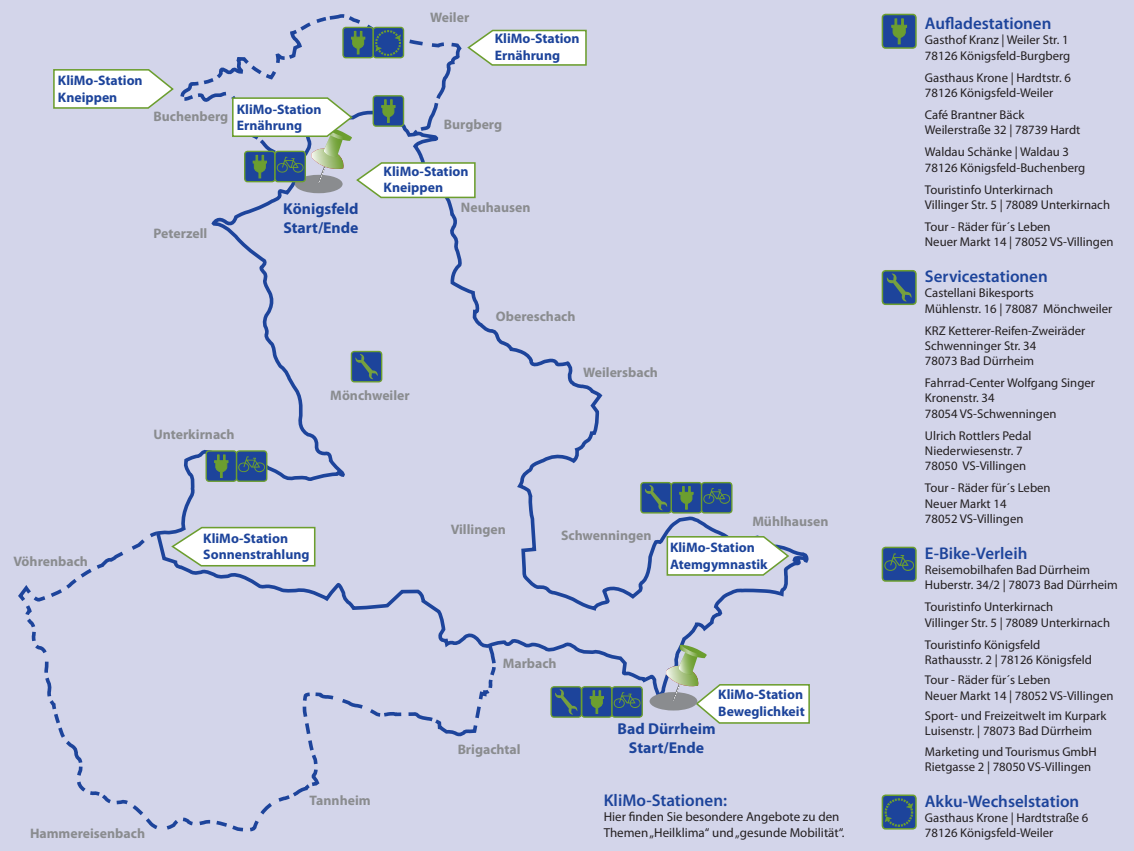
<style>
.page{position:relative;width:1134px;height:851px;background:#fff}
.page>*{position:absolute;margin:0;border:0;box-sizing:border-box;transform-origin:0 0}
.t1{font:600 17px "Myriad Pro";color:#1d449b}
.t2{font:600 16.95px "Myriad Pro";color:#1d449b}
.t3{font:700 15.75px/18.9px "Myriad Pro";color:#1d449b;text-align:center}
.t4{font:700 13.8px "Myriad Pro";color:#8a8c8f}
.t5{font:700 13.8px/16.6px "Myriad Pro";color:#1d449b}
.t6{font:13px/15.6px "Myriad Pro";color:#231f20}
.t7{font:12.7px/15.2px "Myriad Pro";color:#231f20}
</style>
<div class="page">
<div style="left:0;top:0;width:1134px;height:850px;background:#d3d5ea"></div>
<svg style="left:180px;top:14px;width:282px;height:88px"></svg>
<svg style="left:181px;top:199px;width:481px;height:495px"></svg>
<svg style="left:18px;top:529px;width:480px;height:303px"></svg>
<div style="left:236px;top:451px;width:31px;height:30px;background:#1d449b;border-radius:3px"></div>
<svg style="left:238px;top:456px;width:27px;height:17px"></svg>
<div style="left:236px;top:450px;width:31px;height:32px;border:1px solid #6c9e2f;border-radius:3px"></div>
<div style="left:206px;top:451px;width:30px;height:30px;background:#1d449b;border-radius:3px"></div>
<svg style="left:214px;top:454px;width:14px;height:23px"></svg>
<div style="left:205px;top:450px;width:32px;height:32px;border:1px solid #6c9e2f;border-radius:3px"></div>
<div style="left:582px;top:686px;width:30px;height:31px;background:#1d449b;border-radius:3px"></div>
<svg style="left:590px;top:690px;width:14px;height:23px"></svg>
<div style="left:581px;top:686px;width:32px;height:31px;border:1px solid #6c9e2f;border-radius:3px"></div>
<div style="left:612px;top:686px;width:30px;height:31px;background:#1d449b;border-radius:3px"></div>
<svg style="left:614px;top:692px;width:27px;height:16px"></svg>
<div style="left:611px;top:686px;width:32px;height:31px;border:1px solid #6c9e2f;border-radius:3px"></div>
<div style="left:551px;top:686px;width:30px;height:31px;background:#1d449b;border-radius:3px"></div>
<svg style="left:555px;top:689px;width:23px;height:25px"></svg>
<div style="left:550px;top:686px;width:32px;height:31px;border:1px solid #6c9e2f;border-radius:3px"></div>
<div style="left:671px;top:482px;width:30px;height:31px;background:#1d449b;border-radius:3px"></div>
<svg style="left:680px;top:486px;width:13px;height:23px"></svg>
<div style="left:671px;top:482px;width:31px;height:31px;border:1px solid #6c9e2f;border-radius:3px"></div>
<div style="left:702px;top:482px;width:30px;height:31px;background:#1d449b;border-radius:3px"></div>
<svg style="left:703px;top:488px;width:27px;height:16px"></svg>
<div style="left:701px;top:482px;width:31px;height:31px;border:1px solid #6c9e2f;border-radius:3px"></div>
<div style="left:641px;top:482px;width:30px;height:31px;background:#1d449b;border-radius:3px"></div>
<svg style="left:645px;top:485px;width:22px;height:25px"></svg>
<div style="left:640px;top:482px;width:32px;height:31px;border:1px solid #6c9e2f;border-radius:3px"></div>
<div style="left:351px;top:351px;width:31px;height:31px;background:#1d449b;border-radius:3px"></div>
<svg style="left:355px;top:354px;width:23px;height:25px"></svg>
<div style="left:351px;top:351px;width:31px;height:31px;border:1px solid #6c9e2f;border-radius:3px"></div>
<div style="left:373px;top:95px;width:31px;height:32px;border:1px solid #6c9e2f;border-radius:3px"></div>
<div style="left:343px;top:27px;width:30px;height:31px;background:#1d449b;border-radius:3px"></div>
<svg style="left:351px;top:31px;width:14px;height:23px"></svg>
<div style="left:342px;top:27px;width:32px;height:31px;border:1px solid #6c9e2f;border-radius:3px"></div>
<div style="left:373px;top:27px;width:31px;height:31px;border:1px solid #6c9e2f;border-radius:3px"></div>
<svg style="left:374px;top:29px;width:57px;height:28px"></svg>
<svg style="left:467px;top:29px;width:120px;height:37px;background:#eaefe7"></svg>
<svg style="left:170px;top:526px;width:146px;height:41px;background:#e8ede8"></svg>
<svg style="left:666px;top:535px;width:124px;height:41px;background:#e7ede7"></svg>
<svg style="left:53px;top:69px;width:121px;height:40px;background:#ecf1e9"></svg>
<svg style="left:231px;top:96px;width:245px;height:103px"></svg>
<div style="left:649px;top:692px;width:48px;height:18px;background:#8a8c8f;border-radius:50%"></div>
<svg style="left:666px;top:644px;width:144px;height:80px"></svg>
<div style="left:882px;top:14px;width:34px;height:34px;background:#1d449b;border-radius:3px"></div>
<svg style="left:892px;top:19px;width:15px;height:25px"></svg>
<div style="left:882px;top:14px;width:35px;height:35px;border:2px solid #6c9e2f;border-radius:3px"></div>
<div style="left:882px;top:547px;width:34px;height:34px;background:#1d449b;border-radius:3px"></div>
<svg style="left:885px;top:553px;width:29px;height:18px"></svg>
<div style="left:882px;top:546px;width:35px;height:35px;border:2px solid #6c9e2f;border-radius:3px"></div>
<div style="left:882px;top:271px;width:34px;height:33px;background:#1d449b;border-radius:3px"></div>
<svg style="left:886px;top:273px;width:26px;height:29px"></svg>
<div style="left:882px;top:270px;width:35px;height:35px;border:2px solid #6c9e2f;border-radius:3px"></div>
<div style="left:882px;top:794px;width:35px;height:35px;border:2px solid #6c9e2f;border-radius:3px"></div>
<svg style="left:883px;top:796px;width:31px;height:32px"></svg>
<p class="t5" style="left:58px;top:72px;width:86px">KliMo-Station<br>Kneippen</p>
<p class="t4" style="left:153px;top:107px;width:76px">Buchenberg</p>
<p class="t5" style="left:237px;top:100px;width:86px">KliMo-Station<br>Ernährung</p>
<p class="t4" style="left:153px;top:225px;width:55px">Peterzell</p>
<p class="t3" style="left:283px;top:198px;width:77px;text-align:left">Königsfeld<br>Start/Ende</p>
<p class="t4" style="left:430px;top:8px;width:41px">Weiler</p>
<p class="t5" style="left:495px;top:30px;width:86px">KliMo-Station<br>Ernährung</p>
<p class="t4" style="left:444px;top:115px;width:60px">Burgberg</p>
<p class="t5" style="left:384px;top:162px;width:86px">KliMo-Station<br>Kneippen</p>
<p class="t4" style="left:461px;top:198px;width:71px">Neuhausen</p>
<p class="t4" style="left:153px;top:425px;width:83px">Unterkirnach</p>
<p class="t4" style="left:330px;top:386px;width:81px">Mönchweiler</p>
<p class="t4" style="left:496px;top:307px;width:81px">Obereschach</p>
<p class="t4" style="left:583px;top:363px;width:76px">Weilersbach</p>
<p class="t4" style="left:13px;top:552px;width:76px">Vöhrenbach</p>
<p class="t4" style="left:752px;top:512px;width:78px">Mühlhausen</p>
<p class="t4" style="left:451px;top:520px;width:57px">Villingen</p>
<p class="t4" style="left:561px;top:526px;width:92px">Schwenningen</p>
<p class="t5" style="left:203px;top:529px;width:108px">KliMo-Station<br>Sonnenstrahlung</p>
<p class="t5" style="left:670px;top:539px;width:99px">KliMo-Station<br>Atemgymnastik</p>
<p class="t4" style="left:30px;top:824px;width:117px">Hammereisenbach</p>
<p class="t4" style="left:310px;top:790px;width:63px">Tannheim</p>
<p class="t4" style="left:503px;top:653px;width:55px">Marbach</p>
<p class="t4" style="left:458px;top:739px;width:65px">Brigachtal</p>
<p class="t5" style="left:718px;top:685px;width:88px">KliMo-Station<br>Beweglichkeit</p>
<p class="t3" style="left:617px;top:718px;width:100px">Bad Dürrheim<br>Start/Ende</p>
<h1 class="t1" style="left:604px;top:788px;width:125px">KliMo-Stationen:</h1>
<p class="t6" style="left:604px;top:808px;width:242px">Hier finden Sie besondere Angebote zu den<br>Themen „Heilklima“ und „gesunde Mobilität“.</p>
<h2 class="t2" style="left:925px;top:13px;width:128px">Aufladestationen</h2>
<p class="t7" style="left:925px;top:32px;width:147px">Gasthof Kranz | Weiler Str. 1<br>78126 Königsfeld-Burgberg</p>
<p class="t7" style="left:925px;top:69px;width:148px">Gasthaus Krone | Hardtstr. 6<br>78126 Königsfeld-Weiler</p>
<p class="t7" style="left:925px;top:107px;width:157px">Café Brantner Bäck<br>Weilerstraße 32 | 78739 Hardt</p>
<p class="t7" style="left:925px;top:144px;width:162px">Waldau Schänke | Waldau 3<br>78126 Königsfeld-Buchenberg</p>
<p class="t7" style="left:925px;top:181px;width:187px">Touristinfo Unterkirnach<br>Villinger Str. 5 | 78089 Unterkirnach</p>
<p class="t7" style="left:925px;top:219px;width:190px">Tour - Räder für´s Leben<br>Neuer Markt 14 | 78052 VS-Villingen</p>
<h2 class="t2" style="left:925px;top:265px;width:124px">Servicestationen</h2>
<p class="t7" style="left:925px;top:285px;width:189px">Castellani Bikesports<br>Mühlenstr. 16 | 78087 Mönchweiler</p>
<p class="t7" style="left:925px;top:322px;width:162px">KRZ Ketterer-Reifen-Zweiräder<br>Schwenninger Str. 34<br>78073 Bad Dürrheim</p>
<p class="t7" style="left:925px;top:375px;width:172px">Fahrrad-Center Wolfgang Singer<br>Kronenstr. 34<br>78054 VS-Schwenningen</p>
<p class="t7" style="left:925px;top:427px;width:108px">Ulrich Rottlers Pedal<br>Niederwiesenstr. 7<br>78050 VS-Villingen</p>
<p class="t7" style="left:925px;top:480px;width:127px">Tour - Räder für´s Leben<br>Neuer Markt 14<br>78052 VS-Villingen</p>
<h2 class="t2" style="left:925px;top:542px;width:104px">E-Bike-Verleih</h2>
<p class="t7" style="left:925px;top:561px;width:194px">Reisemobilhafen Bad Dürrheim<br>Huberstr. 34/2 | 78073 Bad Dürrheim</p>
<p class="t7" style="left:925px;top:599px;width:187px">Touristinfo Unterkirnach<br>Villinger Str. 5 | 78089 Unterkirnach</p>
<p class="t7" style="left:925px;top:636px;width:169px">Touristinfo Königsfeld<br>Rathausstr. 2 | 78126 Königsfeld</p>
<p class="t7" style="left:925px;top:672px;width:190px">Tour - Räder für´s Leben<br>Neuer Markt 14 | 78052 VS-Villingen</p>
<p class="t7" style="left:925px;top:707px;width:183px">Sport- und Freizeitwelt im Kurpark<br>Luisenstr. | 78073 Bad Dürrheim</p>
<p class="t7" style="left:925px;top:743px;width:173px">Marketing und Tourismus GmbH<br>Rietgasse 2 | 78050 VS-Villingen</p>
<h2 class="t2" style="left:925px;top:789px;width:156px">Akku-Wechselstation</h2>
<p class="t7" style="left:925px;top:809px;width:165px">Gasthaus Krone | Hardtstraße 6<br>78126 Königsfeld-Weiler</p>
</div>
